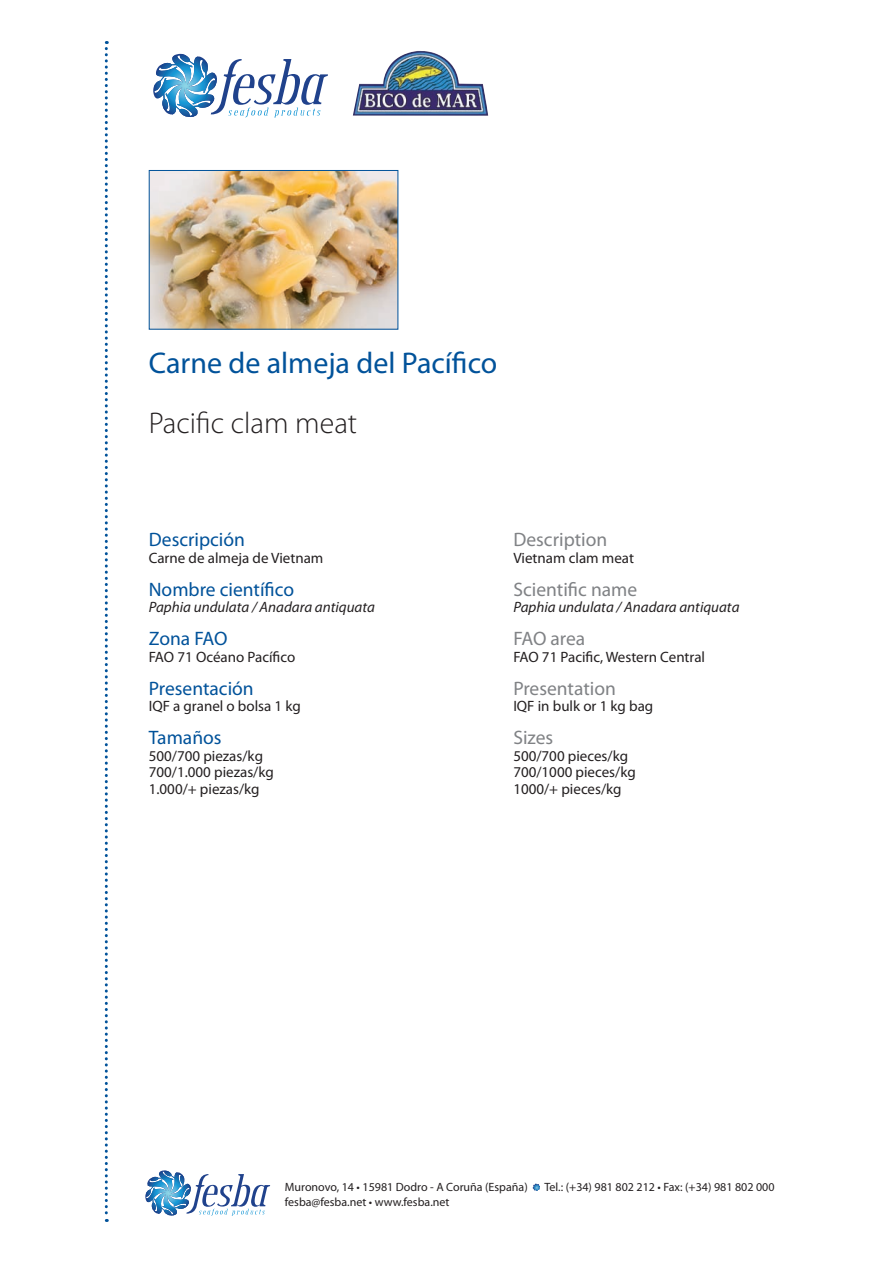
<style>
.page{position:relative;width:893px;height:1263px;background:#fff}
.page>*{position:absolute;margin:0;border:0;box-sizing:border-box;transform-origin:0 0}
.t1{font:30px "Myriad Pro";color:#01529a}
.t2{font:300 30px "Myriad Pro";color:#231f20}
.t3{font:19.5px "Myriad Pro";color:#01529a}
.t4{font:19.5px "Myriad Pro";color:#808285}
.t5{font:15px/16.5px "Myriad Pro";color:#231f20}
.t6{font:italic 15px "Myriad Pro";color:#231f20}
.t7{font:12px "Myriad Pro";color:#231f20}
</style>
<div class="page">
<svg style="left:145px;top:1170px;width:125px;height:46px"></svg>
<svg style="left:533px;top:1183px;width:7px;height:8px"></svg>
<svg style="left:105px;top:41px;width:3px;height:1181px"></svg>
<img style="left:353px;top:51px;width:135px;height:65px">
<svg style="left:153px;top:54px;width:175px;height:64px"></svg>
<img style="left:151px;top:172px;width:245px;height:156px">
<div style="left:149px;top:170px;width:249px;height:160px;border:1px solid #01529a"></div>
<h1 class="t1" style="left:149px;top:345px;width:350px">Carne de almeja del Pacífico</h1>
<h1 class="t2" style="left:149px;top:405px;width:210px">Pacific clam meat</h1>
<h2 class="t3" style="left:149px;top:528px;width:98px">Descripción</h2>
<p class="t5" style="left:149px;top:549px;width:176px">Carne de almeja de Vietnam</p>
<h2 class="t3" style="left:149px;top:577px;width:147px">Nombre científico</h2>
<p class="t6" style="left:149px;top:598px;width:228px">Paphia undulata / Anadara antiquata</p>
<h2 class="t3" style="left:149px;top:627px;width:80px">Zona FAO</h2>
<p class="t5" style="left:149px;top:648px;width:148px">FAO 71 Océano Pacífico</p>
<h2 class="t3" style="left:149px;top:676px;width:106px">Presentación</h2>
<p class="t5" style="left:149px;top:698px;width:154px">IQF a granel o bolsa 1 kg</p>
<h2 class="t3" style="left:149px;top:726px;width:74px">Tamaños</h2>
<p class="t5" style="left:149px;top:747px;width:127px">500/700 piezas/kg<br>700/1.000 piezas/kg<br>1.000/+ piezas/kg</p>
<h2 class="t4" style="left:513px;top:528px;width:95px">Description</h2>
<p class="t5" style="left:513px;top:549px;width:122px">Vietnam clam meat</p>
<h2 class="t4" style="left:513px;top:577px;width:125px">Scientific name</h2>
<p class="t6" style="left:513px;top:598px;width:228px">Paphia undulata / Anadara antiquata</p>
<h2 class="t4" style="left:513px;top:627px;width:73px">FAO area</h2>
<p class="t5" style="left:513px;top:648px;width:193px">FAO 71 Pacific, Western Central</p>
<h2 class="t4" style="left:513px;top:676px;width:104px">Presentation</h2>
<p class="t5" style="left:513px;top:698px;width:141px">IQF in bulk or 1 kg bag</p>
<h2 class="t4" style="left:513px;top:726px;width:41px">Sizes</h2>
<p class="t5" style="left:513px;top:747px;width:124px">500/700 pieces/kg<br>700/1000 pieces/kg<br>1000/+ pieces/kg</p>
<p class="t7" style="left:285px;top:1180px;width:244px">Muronovo, 14 • 15981 Dodro - A Coruña (España)</p>
<p class="t7" style="left:544px;top:1180px;width:232px">Tel.: (+34) 981 802 212 • Fax: (+34) 981 802 000</p>
<p class="t7" style="left:285px;top:1195px;width:166px">fesba@fesba.net • www.fesba.net</p>
</div>
